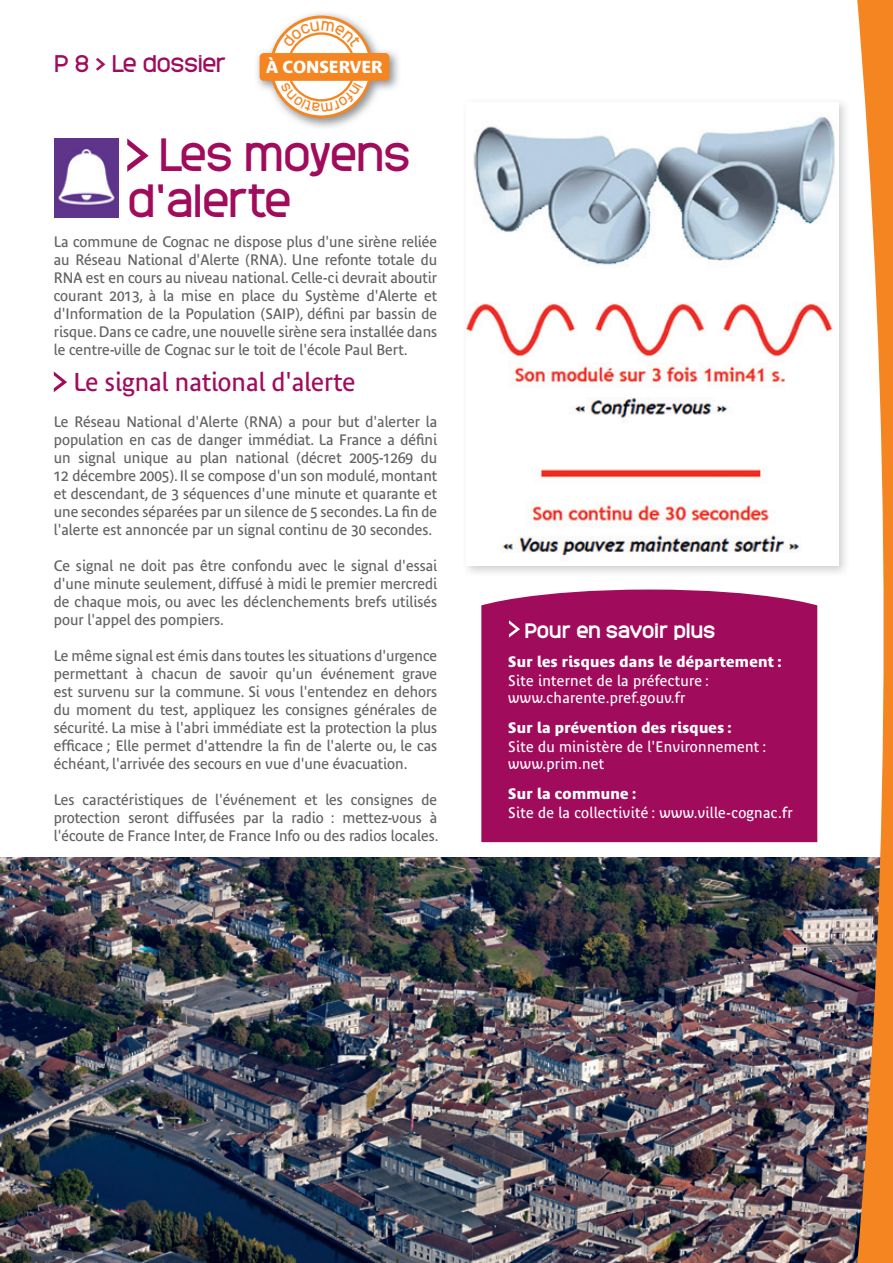
<style>
.page{position:relative;width:893px;height:1263px;background:#fff}
.page>*{position:absolute;margin:0;border:0;box-sizing:border-box;transform-origin:0 0}
.t1{font:43.5px/46.5px "Monark";letter-spacing:-.04em;color:#a10b5c}
.t2{font:25.5px "Bienvenue";color:#a10b5c}
.t3{font:22.5px "Monark";letter-spacing:-.04em;color:#a10b5c}
.t4{font:700 19.5px "Monark";letter-spacing:-.03em;color:#fff}
.t5{font:700 17.1px "Bienvenue";color:#fff}
.t6{font:15px/18px "Bienvenue";color:#636366;text-align:justify}
.t7{font:15px/16.5px "Bienvenue";letter-spacing:.02em;color:#fff}
.t8{font:700 15px "Bienvenue";letter-spacing:.02em;color:#fff}
</style>
<div class="page">
<img style="left:0;top:858px;width:855px;height:405px">
<svg style="left:855px;top:0;width:38px;height:1263px"></svg>
<svg style="left:127px;top:138px;width:22px;height:34px"></svg>
<svg style="left:54px;top:371px;width:13px;height:21px"></svg>
<img style="left:54px;top:139px;width:65px;height:78px">
<img style="left:467px;top:112px;width:370px;height:450px">
<div style="left:481px;top:589px;width:336px;height:253px;background:#a10b5c"></div>
<svg style="left:509px;top:620px;width:11px;height:18px"></svg>
<img style="left:257px;top:13px;width:142px;height:115px">
<div style="left:260px;top:53px;width:129px;height:28px;background:#f58520;border-radius:4px"></div>
<svg style="left:270px;top:16px;width:103px;height:102px"></svg>
<h3 class="t3" style="left:54px;top:48px;width:174px">P 8 &gt; Le dossier</h3>
<p class="t5" style="left:266px;top:56px;width:118px">À CONSERVER</p>
<h1 class="t1" style="left:127px;top:130px;width:286px;text-indent:31px">Les moyens d'alerte</h1>
<p class="t6" style="left:54px;top:233px;width:385px">La commune de Cognac ne dispose plus d'une sirène reliée au Réseau National d'Alerte (RNA). Une refonte totale du RNA est en cours au niveau national. Celle-ci devrait aboutir courant 2013, à la mise en place du Système d'Alerte et d'Information de la Population (SAIP), défini par bassin de risque. Dans ce cadre, une nouvelle sirène sera installée dans le centre-ville de Cognac sur le toit de l'école Paul Bert.</p>
<h2 class="t2" style="left:73px;top:367px;width:283px">Le signal national d'alerte</h2>
<p class="t6" style="left:54px;top:413px;width:385px">Le Réseau National d'Alerte (RNA) a pour but d'alerter la population en cas de danger immédiat. La France a défini un signal unique au plan national (décret 2005-1269 du 12 décembre 2005). Il se compose d'un son modulé, montant et descendant, de 3 séquences d'une minute et quarante et une secondes séparées par un silence de 5 secondes. La fin de l'alerte est annoncée par un signal continu de 30 secondes.</p>
<p class="t6" style="left:54px;top:557px;width:385px">Ce signal ne doit pas être confondu avec le signal d'essai d'une minute seulement, diffusé à midi le premier mercredi de chaque mois, ou avec les déclenchements brefs utilisés pour l'appel des pompiers.</p>
<p class="t6" style="left:54px;top:647px;width:385px">Le même signal est émis dans toutes les situations d'urgence permettant à chacun de savoir qu'un événement grave est survenu sur la commune. Si vous l'entendez en dehors du moment du test, appliquez les consignes générales de sécurité. La mise à l'abri immédiate est la protection la plus efficace ; Elle permet d'attendre la fin de l'alerte ou, le cas échéant, l'arrivée des secours en vue d'une évacuation.</p>
<p class="t6" style="left:54px;top:791px;width:386px">Les caractéristiques de l'événement et les consignes de protection seront diffusées par la radio : mettez-vous à l'écoute de France Inter, de France Info ou des radios locales.</p>
<h3 class="t4" style="left:524px;top:617px;width:193px">Pour en savoir plus</h3>
<p class="t8" style="left:508px;top:652px;width:274px">Sur les risques dans le département :</p>
<p class="t7" style="left:508px;top:673px;width:202px">Site internet de la préfecture : www.charente.pref.gouv.fr</p>
<p class="t8" style="left:508px;top:718px;width:224px">Sur la prévention des risques :</p>
<p class="t7" style="left:508px;top:739px;width:259px">Site du ministère de l'Environnement : www.prim.net</p>
<p class="t8" style="left:508px;top:784px;width:129px">Sur la commune :</p>
<p class="t7" style="left:508px;top:805px;width:286px">Site de la collectivité : www.ville-cognac.fr</p>
</div>
